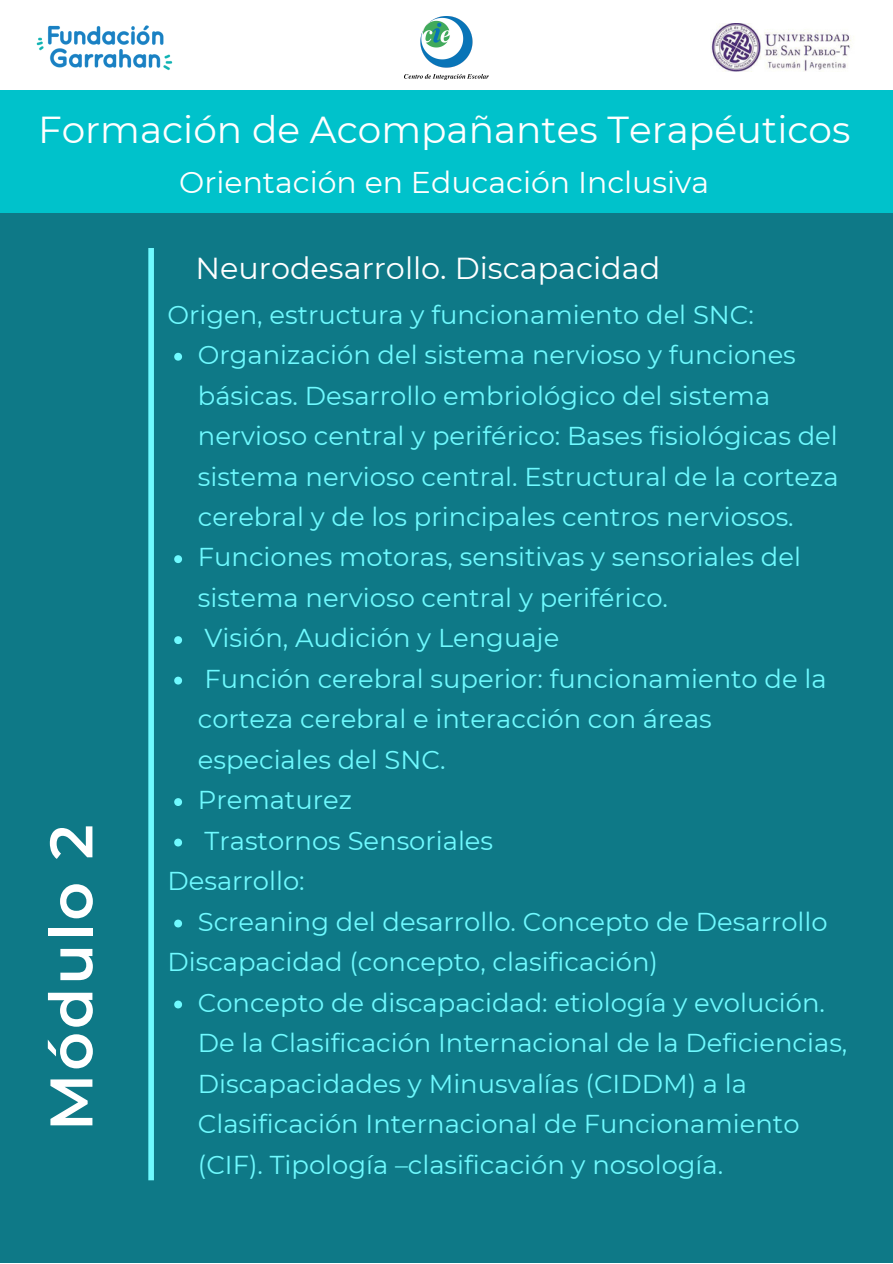
<style>
.page{position:relative;width:893px;height:1264px;background:#fff}
.page>*{position:absolute;margin:0;border:0;box-sizing:border-box;transform-origin:0 0}
.t1{font:600 60px "Montserrat";letter-spacing:.05em;color:#fff}
.t2{font:37.5px "Montserrat";color:#fff}
.t3{font:30.3px "Montserrat";color:#fff}
.t4{font:30px "Montserrat";color:#fff}
.t5{font:25.8px/40.5px "Montserrat";color:#6ffaff}
</style>
<div class="page">
<div style="left:0;top:0;width:892px;height:1262px;background:#0e7987"></div>
<svg style="left:174px;top:353px;width:8px;height:7px"></svg>
<svg style="left:174px;top:555px;width:8px;height:8px"></svg>
<svg style="left:174px;top:636px;width:8px;height:8px"></svg>
<svg style="left:174px;top:676px;width:8px;height:8px"></svg>
<svg style="left:174px;top:798px;width:8px;height:8px"></svg>
<svg style="left:174px;top:838px;width:8px;height:8px"></svg>
<svg style="left:174px;top:919px;width:8px;height:8px"></svg>
<svg style="left:174px;top:1000px;width:8px;height:8px"></svg>
<div style="left:148px;top:248px;width:6px;height:932px;background:#6ffaff"></div>
<div style="left:0;top:79px;width:892px;height:134px;background:#00c2cb"></div>
<div style="left:0;top:0;width:892px;height:90px;background:#fff"></div>
<img style="left:36px;top:25px;width:137px;height:45px">
<img style="left:711px;top:23px;width:140px;height:48px">
<img style="left:405px;top:16px;width:83px;height:63px">
<h2 class="t2" style="left:38px;top:107px;width:813px">Formación de Acompañantes Terapéuticos</h2>
<p class="t4" style="left:179px;top:164px;width:531px">Orientación en Educación Inclusiva</p>
<p class="t3" style="left:195px;top:249px;width:466px">Neurodesarrollo. Discapacidad</p>
<h1 class="t1" style="left:34px;top:1130px;width:308px;rotate:-90deg">Módulo 2</h1>
<p class="t5" style="left:167px;top:294px;width:588px">Origen, estructura y funcionamiento del SNC:</p>
<p class="t5" style="left:198px;top:334px;width:642px">Organización del sistema nervioso y funciones básicas. Desarrollo embriológico del sistema nervioso central y periférico: Bases fisiológicas del sistema nervioso central. Estructural de la corteza cerebral y de los principales centros nerviosos.<br>Funciones motoras, sensitivas y sensoriales del sistema nervioso central y periférico.<br>Visión, Audición y Lenguaje<br>Función cerebral superior: funcionamiento de la corteza cerebral e interacción con á reas especiales del SNC.<br>Prematurez<br>Trastornos Sensoriales</p>
<p class="t5" style="left:167px;top:860px;width:139px">Desarrollo:</p>
<p class="t5" style="left:198px;top:901px;width:631px">Screaning del desarrollo. Concepto de Desarrollo</p>
<p class="t5" style="left:167px;top:941px;width:492px">Discapacidad (concepto, clasificación)</p>
<p class="t5" style="left:198px;top:982px;width:651px">Concepto de discapacidad: etiología y evolución.<br>De la Clasificación Internacional de la Deficiencias, Discapacidades y Minusvalías (CIDDM) a la Clasificación Internacional de Funcionamiento (CIF). Tipología –clasificación y nosología.</p>
</div>
